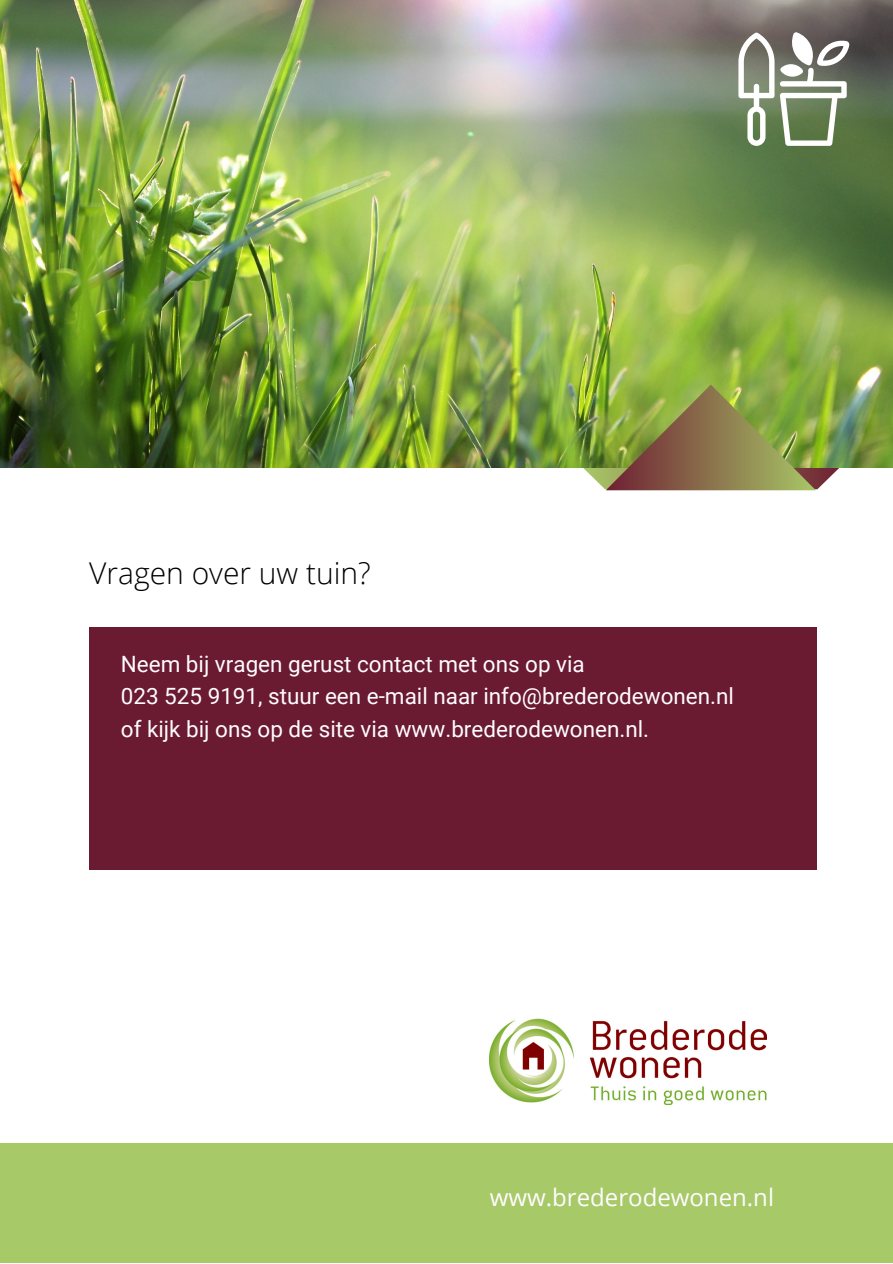
<style>
.page{position:relative;width:893px;height:1264px;background:#fff}
.page>*{position:absolute;margin:0;border:0;box-sizing:border-box;transform-origin:0 0}
.t1{font:300 30px "Open Sans";color:#000}
.t2{font:24px "Open Sans";color:#fefcff}
.t3{font:22.5px/32.5px "Roboto";color:#fefcff}
</style>
<div class="page">
<img style="left:0;top:0;width:892px;height:467px">
<div style="left:0;top:1142px;width:892px;height:120px;background:#a8c967"></div>
<img style="left:581px;top:384px;width:260px;height:106px">
<img style="left:490px;top:1018px;width:276px;height:86px">
<div style="left:89px;top:627px;width:727px;height:242px;background:#6a1a31"></div>
<svg style="left:738px;top:32px;width:111px;height:114px"></svg>
<h1 class="t1" style="left:89px;top:552px;width:283px">Vragen over uw tuin?</h1>
<p class="t3" style="left:121px;top:647px;width:614px">Neem bij vragen gerust contact met ons op via<br>023 525 9191, stuur een e-mail naar info@brederodewonen.nl of kijk bij ons op de site via www.brederodewonen.nl.</p>
<p class="t2" style="left:490px;top:1180px;width:285px">www.brederodewonen.nl</p>
</div>
